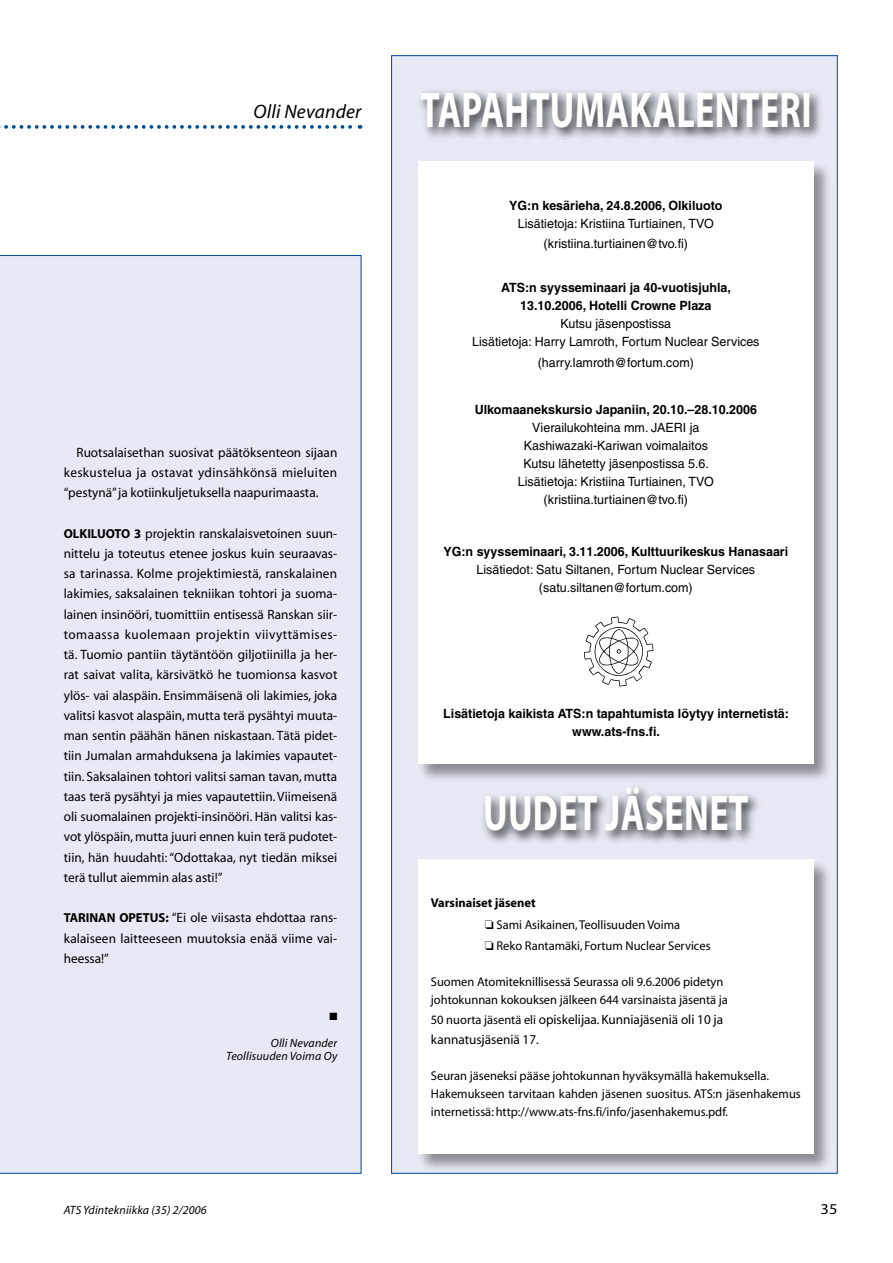
<style>
.page{position:relative;width:893px;height:1263px;background:#fff}
.page>*{position:absolute;margin:0;border:0;box-sizing:border-box;transform-origin:0 0}
.t1{font:700 50.4px "Myriad";letter-spacing:.01em;color:#fff;scale:.71 1}
.t2{font:italic 19.5px "Myriad";letter-spacing:.01em;color:#000}
.t3{font:15px "Myriad";color:#000;scale:1.1 1}
.t4{font:13.5px/20.2px "Myriad";color:#000;text-align:justify}
.t5{font:700 13.05px "Myriad";color:#000}
.t6{font:12.75px/18px "Helvetica";color:#000;text-align:center}
.t7{font:12.75px/18px "Myriad";color:#000}
.t8{font:700 12.75px/18px "Helvetica";color:#000;text-align:center}
.t9{font:italic 12px/13.5px "Myriad";letter-spacing:.01em;color:#000;text-align:right}
.t10{font:10.5px "Zapf Dingbats ITC";color:#000}
.s1{font-weight:700;font-size:13.05px}
.s2{font-weight:700}
.s3{font-size:12.75px}
</style>
<div class="page">
<div style="left:0;top:255px;width:361px;height:919px;background:#e7e9f4"></div>
<svg style="left:0;top:125px;width:361px;height:4px"></svg>
<div style="left:392px;top:56px;width:445px;height:1117px;background:#e7e9f4"></div>
<div style="left:414px;top:86px;width:411px;height:57px;background:#000;opacity:.85"></div>
<div style="left:478px;top:782px;width:285px;height:64px;background:#000;opacity:.85"></div>
<div style="left:417px;top:858px;width:416px;height:315px;background:#000;opacity:.4"></div>
<div style="left:418px;top:860px;width:396px;height:294px;background:#fff"></div>
<div style="left:417px;top:160px;width:416px;height:622px;background:#000;opacity:.4"></div>
<div style="left:418px;top:162px;width:396px;height:602px;background:#fff"></div>
<svg style="left:584px;top:616px;width:69px;height:70px"></svg>
<h2 class="t2" style="left:253px;top:101px;width:110px">Olli Nevander</h2>
<p class="t4" style="left:64px;top:442px;width:275px;text-indent:13px">Ruotsalaisethan suosivat päätöksenteon sijaan keskustelua ja ostavat ydinsähkönsä mieluiten “pestynä” ja kotiinkuljetuksella naapurimaasta.</p>
<p class="t5" style="left:64px;top:526px;width:17px">OLKILUO</p>
<p class="t4" style="left:64px;top:523px;width:275px;text-indent:51px"><span class="s1">TO 3</span> projektin ranskalaisvetoinen suun&shy;nittelu ja toteutus etenee joskus kuin seuraavas&shy;sa tarinassa. Kolme projektimiestä, ranskalainen lakimies, saksalainen tekniikan tohtori ja suoma&shy;lainen insinööri, tuomittiin entisessä Ranskan siir&shy;tomaassa kuolemaan projektin viivyttämises&shy;tä. Tuomio pantiin täytäntöön giljotiinilla ja her&shy;rat saivat valita, kärsivätkö he tuomionsa kasvot ylös- vai alaspäin. Ensimmäisenä oli lakimies, joka valitsi kasvot alaspäin, mutta terä pysähtyi muuta&shy;man sentin päähän hänen niskastaan. Tätä pidet&shy;tiin Jumalan armahduksena ja lakimies vapautet&shy;tiin. Saksalainen tohtori valitsi saman tavan, mutta taas terä pysähtyi ja mies vapautettiin. Viimeisenä oli suomalainen projekti-insinööri. Hän valitsi kas&shy;vot ylöspäin, mutta juuri ennen kuin terä pudotet&shy;tiin, hän huudahti: “Odottakaa, nyt tiedän miksei terä tullut aiemmin alas asti!”</p>
<p class="t4" style="left:64px;top:908px;width:275px"><span class="s1">TARINAN OPETUS:</span> “Ei ole viisasta ehdottaa rans&shy;kalaiseen laitteeseen muutoksia enää viime vai&shy;heessa!”</p>
<p class="t10" style="left:329px;top:1011px;width:9px">■</p>
<p class="t9" style="left:226px;top:1037px;width:113px">Olli Nevander<br>Teollisuuden Voima Oy</p>
<h1 class="t1" style="left:420px;top:84px;width:32px">TAPAHT</h1>
<h1 class="t1" style="left:550px;top:84px;width:370px">UMAKALENTERI</h1>
<p class="t8" style="left:509px;top:196px;width:215px">YG:n kesärieha, 24.8.2006, Olkiluoto</p>
<p class="t6" style="left:518px;top:213px;width:197px;line-height:20.2px">Lisätietoja: Kristiina Turtiainen, TVO (kristiina.turtiainen@tvo.fi)</p>
<p class="t8" style="left:501px;top:279px;width:231px">ATS:n syysseminaari ja 40-vuotisjuhla,<br>13.10.2006, Hotelli Crowne Plaza</p>
<p class="t6" style="left:472px;top:315px;width:289px">Kutsu jäsenpostissa<br>Lisätietoja: Harry Lamroth, Fortum Nuclear Services</p>
<p class="t6" style="left:538px;top:353px;width:158px">(harry.lamroth@fortum.com)</p>
<p class="t8" style="left:475px;top:400px;width:284px">Ulkomaanekskursio Japaniin, 20.10.–28.10.2006</p>
<p class="t6" style="left:518px;top:418px;width:197px">Vierailukohteina mm. JAERI ja Kashiwazaki-Kariwan voimalaitos Kutsu lähetetty jäsenpostissa 5.6.<br>Lisätietoja: Kristiina Turtiainen, TVO (kristiina.turtiainen@tvo.fi)</p>
<p class="t8" style="left:443px;top:542px;width:346px">YG:n syysseminaari, 3.11.2006, Kulttuurikeskus Hanasaari</p>
<p class="t6" style="left:476px;top:560px;width:280px">Lisätiedot: Satu Siltanen, Fortum Nuclear Services (satu.siltanen@fortum.com)</p>
<p class="t8" style="left:443px;top:704px;width:347px">Lisätietoja kaikista ATS:n tapahtumista löytyy internetistä: www.ats-fns.fi.</p>
<h1 class="t1" style="left:483px;top:787px;width:374px">UUDET JÄSENET</h1>
<p class="t7" style="left:485px;top:892px;width:197px;line-height:22.5px;text-indent:-54px"><span class="s2">VARSINAISET JÄSENET<br></span>❏ Sami Asikainen, Teollisuuden Voima</p>
<p class="t7" style="left:485px;top:937px;width:227px">❏ Reko Rantamäki, Fortum Nuclear Services</p>
<p class="t7" style="left:431px;top:973px;width:299px">Suomen Atomiteknillisessä Seurassa oli 9.6.2006 pidetyn johtokunnan kokouksen jälkeen 644 varsinaista jäsentä ja</p>
<p class="t4" style="left:431px;top:1010px;width:294px"><span class="s3">50 nuorta jäsentä eli</span> opiskelijaa. Kunniajäseniä oli 10 ja kannatusjäseniä 17.</p>
<p class="t7" style="left:431px;top:1067px;width:371px">Seuran jäseneksi pääse johtokunnan hyväksymällä hakemuksella.<br>Hakemukseen tarvitaan kahden jäsenen suositus. ATS:n jäsenhakemus internetissä: http://www.ats-fns.fi/info/jasenhakemus.pdf.</p>
<p class="t9" style="left:64px;top:1203px;width:145px">ATS Ydintekniikka (35) 2/2006</p>
<p class="t3" style="left:821px;top:1201px;width:17px">35</p>
</div>
